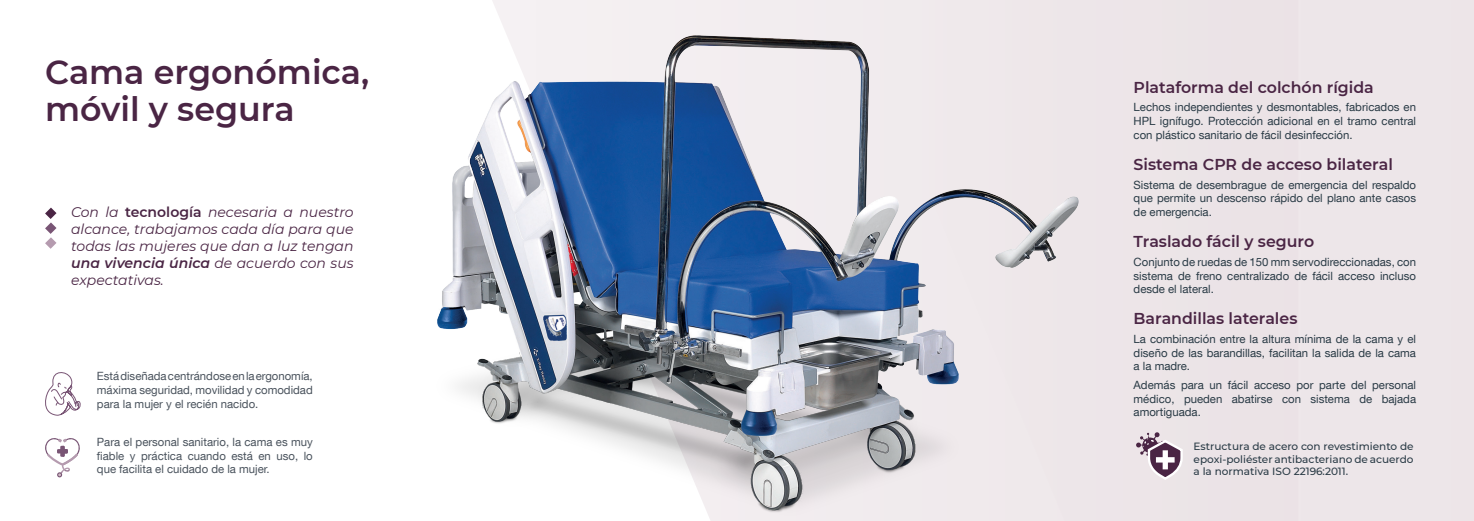
<style>
.page{position:relative;width:1474px;height:521px;background:#fff}
.page>*{position:absolute;margin:0;border:0;box-sizing:border-box;transform-origin:0 0}
.t1{font:600 33.25px/36.8px "Montserrat";color:#4a2544}
.t2{font:600 15.75px "Montserrat";color:#4a2544}
.t3{font:italic 14px/16.8px "Montserrat";color:#4a2544;text-align:justify}
.t4{font:11.38px/13.7px "Helvetica Neue LT Com";color:#2a3b46;text-align:justify}
.t5{font:11.38px/13.7px "Helvetica Neue LT Com";color:#4a535d;text-align:justify}
.t6{font:500 10.5px/12.6px "Montserrat";color:#2a3b46;text-align:justify}
.s1{font-weight:600;font-style:normal}
.s2{font-weight:600}
</style>
<div class="page">
<div style="left:1298px;top:0;width:175px;height:521px;background:#ede6e9"></div>
<div style="left:1176px;top:0;width:122px;height:521px;background:#ebe3e6"></div>
<img style="left:437px;top:0;width:739px;height:521px">
<svg style="left:45px;top:372px;width:36px;height:44px"></svg>
<svg style="left:45px;top:208px;width:11px;height:41px"></svg>
<svg style="left:45px;top:438px;width:35px;height:39px"></svg>
<svg style="left:1135px;top:432px;width:48px;height:50px"></svg>
<h1 class="t1" style="left:45px;top:53px;width:326px">Cama ergonómica, móvil y segura</h1>
<p class="t3" style="left:71px;top:204px;width:284px">Con la <span class="s1">tecnología</span> necesaria a nuestro alcance, trabajamos cada día para que todas las mujeres que dan a luz tengan <span class="s2">una vivencia única</span> de acuerdo con sus expectativas.</p>
<p class="t5" style="left:97px;top:369px;width:217px">Está diseñada centrándose en la ergonomía, máxima seguridad, movilidad y comodidad para la mujer y el recién nacido.</p>
<p class="t5" style="left:97px;top:435px;width:217px">Para el personal sanitario, la cama es muy fiable y práctica cuando está en uso, lo que facilita el cuidado de la mujer.</p>
<h2 class="t2" style="left:1133px;top:76px;width:242px">Plataforma del colchón rígida</h2>
<p class="t4" style="left:1133px;top:100px;width:284px">Lechos independientes y desmontables, fabricados en HPL ignífugo. Protección adicional en el tramo central con plástico sanitario de fácil desinfección.</p>
<h2 class="t2" style="left:1133px;top:153px;width:261px">Sistema CPR de acceso bilateral</h2>
<p class="t4" style="left:1133px;top:177px;width:284px">Sistema de desembrague de emergencia del respaldo que permite un descenso rápido del plano ante casos de emergencia.</p>
<h2 class="t2" style="left:1133px;top:230px;width:182px">Traslado fácil y seguro</h2>
<p class="t4" style="left:1133px;top:255px;width:284px">Conjunto de ruedas de 150 mm servodireccionadas, con sistema de freno centralizado de fácil acceso incluso desde el lateral.</p>
<h2 class="t2" style="left:1133px;top:308px;width:165px">Barandillas laterales</h2>
<p class="t4" style="left:1133px;top:332px;width:284px">La combinación entre la altura mínima de la cama y el diseño de las barandillas, facilitan la salida de la cama a la madre.</p>
<p class="t4" style="left:1133px;top:378px;width:284px">Además para un fácil acceso por parte del personal médico, pueden abatirse con sistema de bajada amortiguada.</p>
<p class="t6" style="left:1193px;top:439px;width:221px">Estructura de acero con revestimiento de epoxi-poliéster antibacteriano de acuerdo a la normativa ISO 22196:2011.</p>
</div>
